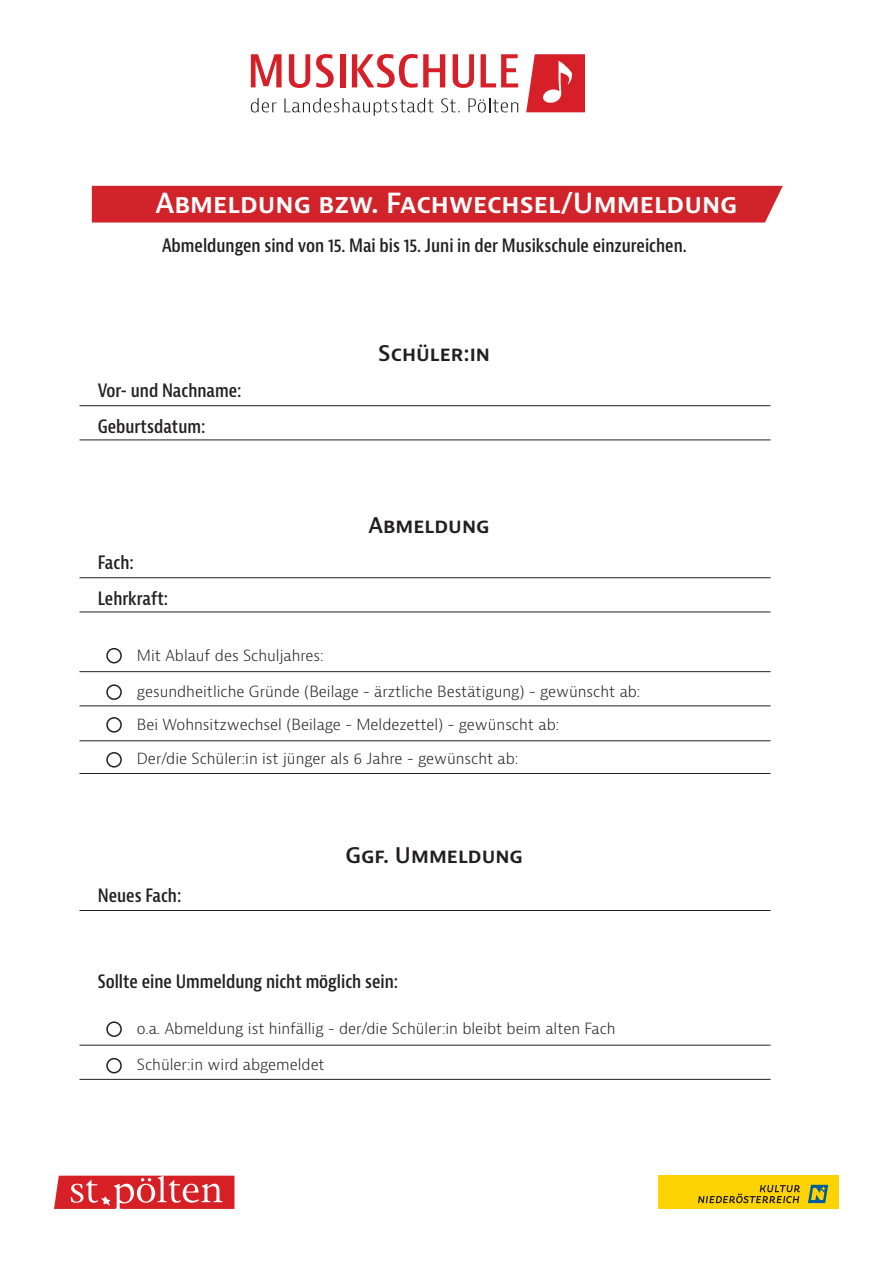
<style>
.page{position:relative;width:893px;height:1263px;background:#fff}
.page>*{position:absolute;margin:0;border:0;box-sizing:border-box;transform-origin:0 0}
.t1{font:600 27px "Bernina Sans";color:#fff}
.t2{font:600 21px "Bernina Sans";color:#231f20}
.t3{font:600 condensed 18px "Bernina Sans";color:#231f20}
.t4{font:300 15px "Bernina Sans";color:#231f20}
</style>
<div class="page">
<svg style="left:526px;top:54px;width:59px;height:58px"></svg>
<svg style="left:251px;top:54px;width:31px;height:33px"></svg>
<svg style="left:289px;top:54px;width:21px;height:34px"></svg>
<svg style="left:316px;top:54px;width:18px;height:34px"></svg>
<div style="left:340px;top:54px;width:5px;height:33px;background:#d61f26"></div>
<svg style="left:352px;top:54px;width:93px;height:34px"></svg>
<svg style="left:453px;top:54px;width:21px;height:34px"></svg>
<svg style="left:481px;top:54px;width:37px;height:33px"></svg>
<svg style="left:251px;top:98px;width:25px;height:14px"></svg>
<svg style="left:284px;top:98px;width:150px;height:18px"></svg>
<svg style="left:441px;top:98px;width:19px;height:14px"></svg>
<svg style="left:468px;top:98px;width:50px;height:14px"></svg>
<svg style="left:54px;top:1176px;width:180px;height:33px;background:#de464c"></svg>
<div style="left:658px;top:1176px;width:181px;height:33px;background:#fed304"></div>
<svg style="left:808px;top:1185px;width:20px;height:18px"></svg>
<svg style="left:698px;top:1185px;width:102px;height:18px"></svg>
<div style="left:92px;top:186px;width:691px;height:37px;background:#d1232a"></div>
<hr style="left:80px;top:405px;width:690px;height:1px;background:#231f20">
<hr style="left:80px;top:440px;width:690px;height:1px;background:#231f20">
<hr style="left:80px;top:577px;width:690px;height:1px;background:#231f20">
<hr style="left:80px;top:612px;width:690px;height:1px;background:#231f20">
<hr style="left:80px;top:671px;width:690px;height:1px;background:#231f20">
<hr style="left:80px;top:706px;width:690px;height:1px;background:#231f20">
<div style="left:106px;top:648px;width:16px;height:15px;border:2px solid #231f20;border-radius:50%"></div>
<div style="left:106px;top:684px;width:16px;height:16px;border:2px solid #231f20;border-radius:50%"></div>
<hr style="left:80px;top:740px;width:690px;height:1px;background:#231f20">
<hr style="left:80px;top:773px;width:690px;height:1px;background:#231f20">
<div style="left:106px;top:717px;width:16px;height:16px;border:2px solid #231f20;border-radius:50%"></div>
<div style="left:106px;top:752px;width:16px;height:15px;border:2px solid #231f20;border-radius:50%"></div>
<hr style="left:80px;top:910px;width:690px;height:1px;background:#231f20">
<hr style="left:80px;top:1045px;width:690px;height:1px;background:#231f20">
<hr style="left:80px;top:1079px;width:690px;height:1px;background:#231f20">
<div style="left:106px;top:1021px;width:16px;height:16px;border:2px solid #231f20;border-radius:50%"></div>
<div style="left:106px;top:1058px;width:16px;height:15px;border:2px solid #231f20;border-radius:50%"></div>
<p class="t1" style="left:155px;top:186px;width:584px">Abmeldung bzw. Fachwechsel/Ummeldung</p>
<p class="t3" style="left:162px;top:235px;width:526px">Abmeldungen sind von 15. Mai bis 15. Juni in der Musikschule einzureichen.</p>
<p class="t3" style="left:98px;top:380px;width:145px">Vor- und Nachname:</p>
<p class="t3" style="left:98px;top:415px;width:109px">Geburtsdatum:</p>
<p class="t3" style="left:98px;top:552px;width:38px">Fach:</p>
<p class="t3" style="left:98px;top:587px;width:72px">Lehrkraft:</p>
<p class="t2" style="left:378px;top:340px;width:113px">Schüler:in</p>
<p class="t2" style="left:369px;top:512px;width:123px">Abmeldung</p>
<p class="t4" style="left:137px;top:645px;width:188px">Mit Ablauf des Schuljahres:</p>
<p class="t4" style="left:137px;top:681px;width:505px">gesundheitliche Gründe (Beilage - ärztliche Bestätigung) - gewünscht ab:</p>
<p class="t4" style="left:137px;top:714px;width:424px">Bei Wohnsitzwechsel (Beilage - Meldezettel) - gewünscht ab:</p>
<p class="t4" style="left:137px;top:749px;width:383px">Der/die Schüler:in ist jünger als 6 Jahre - gewünscht ab:</p>
<p class="t3" style="left:98px;top:884px;width:85px">Neues Fach:</p>
<p class="t2" style="left:345px;top:841px;width:179px">Ggf. Ummeldung</p>
<p class="t3" style="left:98px;top:970px;width:302px">Sollte eine Ummeldung nicht möglich sein:</p>
<p class="t4" style="left:137px;top:1019px;width:480px">o.a. Abmeldung ist hinfällig - der/die Schüler:in bleibt beim alten Fach</p>
<p class="t4" style="left:137px;top:1055px;width:189px">Schüler:in wird abgemeldet</p>
</div>
